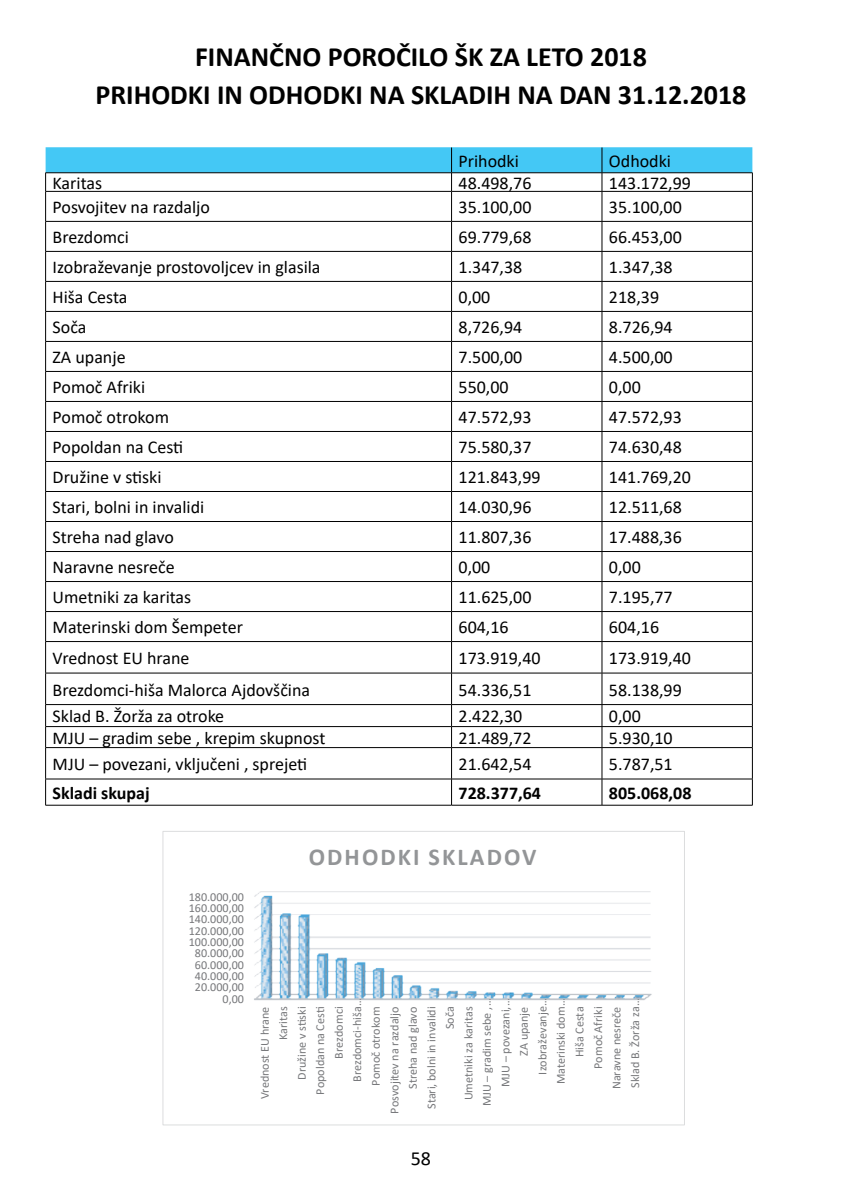
<style>
.page{position:relative;width:842px;height:1191px;background:#fff}
.page>*{position:absolute;margin:0;border:0;box-sizing:border-box;transform-origin:0 0}
.t1{font:700 28px/37.6px "Calibri";color:#000;text-align:center}
.t2{font:700 24.2px "Calibri";letter-spacing:.085em;color:#939597}
.t3{font:20px "Calibri";color:#000}
.t4{font:18px "Calibri";color:#000}
.t5{font:700 18px "Calibri";color:#000}
.t6{font:12.2px "Calibri";color:#77787b}
</style>
<div class="page">
<svg style="left:45px;top:147px;width:708px;height:494px"></svg>
<hr style="left:45px;top:641px;width:407px;height:1px;background:#000">
<hr style="left:45px;top:642px;width:1px;height:31px;background:#000">
<hr style="left:452px;top:641px;width:150px;height:1px;background:#000">
<hr style="left:451px;top:642px;width:1px;height:31px;background:#000">
<hr style="left:602px;top:641px;width:151px;height:1px;background:#000">
<hr style="left:602px;top:642px;width:1px;height:31px;background:#000">
<hr style="left:752px;top:642px;width:1px;height:31px;background:#000">
<hr style="left:45px;top:672px;width:407px;height:1px;background:#000">
<hr style="left:45px;top:673px;width:1px;height:31px;background:#000">
<hr style="left:452px;top:672px;width:150px;height:1px;background:#000">
<hr style="left:451px;top:673px;width:1px;height:31px;background:#000">
<hr style="left:602px;top:672px;width:151px;height:1px;background:#000">
<hr style="left:602px;top:673px;width:1px;height:31px;background:#000">
<hr style="left:752px;top:673px;width:1px;height:31px;background:#000">
<hr style="left:45px;top:704px;width:407px;height:1px;background:#000">
<hr style="left:452px;top:704px;width:150px;height:1px;background:#000">
<hr style="left:602px;top:704px;width:151px;height:1px;background:#000">
<hr style="left:45px;top:726px;width:407px;height:1px;background:#000">
<svg style="left:45px;top:705px;width:1px;height:42px"></svg>
<hr style="left:452px;top:726px;width:150px;height:1px;background:#000">
<svg style="left:451px;top:705px;width:1px;height:42px"></svg>
<hr style="left:602px;top:726px;width:151px;height:1px;background:#000">
<svg style="left:602px;top:705px;width:1px;height:42px"></svg>
<svg style="left:752px;top:705px;width:1px;height:42px"></svg>
<hr style="left:45px;top:747px;width:407px;height:1px;background:#000">
<hr style="left:45px;top:748px;width:1px;height:30px;background:#000">
<hr style="left:452px;top:747px;width:150px;height:1px;background:#000">
<hr style="left:451px;top:748px;width:1px;height:30px;background:#000">
<hr style="left:602px;top:747px;width:151px;height:1px;background:#000">
<hr style="left:602px;top:748px;width:1px;height:30px;background:#000">
<hr style="left:752px;top:748px;width:1px;height:30px;background:#000">
<hr style="left:45px;top:778px;width:407px;height:1px;background:#000">
<svg style="left:45px;top:779px;width:1px;height:26px"></svg>
<hr style="left:452px;top:778px;width:150px;height:1px;background:#000">
<svg style="left:451px;top:779px;width:1px;height:26px"></svg>
<hr style="left:602px;top:778px;width:151px;height:1px;background:#000">
<svg style="left:602px;top:779px;width:1px;height:26px"></svg>
<svg style="left:752px;top:779px;width:1px;height:26px"></svg>
<hr style="left:45px;top:805px;width:407px;height:1px;background:#000">
<hr style="left:452px;top:805px;width:150px;height:1px;background:#000">
<hr style="left:602px;top:805px;width:151px;height:1px;background:#000">
<img style="left:254px;top:891px;width:398px;height:110px">
<div style="left:162px;top:831px;width:523px;height:294px;border:1px solid #dcddde"></div>
<h1 class="t1" style="left:96px;top:38px;width:652px">FINANČNO POROČILO ŠK ZA LETO 2018<br>PRIHODKI IN ODHODKI NA SKLADIH NA DAN 31.12.2018</h1>
<p class="t4" style="left:459px;top:148px;width:62px">Prihodki</p>
<p class="t4" style="left:609px;top:148px;width:64px">Odhodki</p>
<p class="t4" style="left:53px;top:170px;width:51px">Karitas</p>
<p class="t4" style="left:459px;top:170px;width:74px">48.498,76</p>
<p class="t4" style="left:609px;top:170px;width:84px">143.172,99</p>
<p class="t4" style="left:53px;top:195px;width:159px">Posvojitev na razdaljo</p>
<p class="t4" style="left:459px;top:195px;width:74px">35.100,00</p>
<p class="t4" style="left:609px;top:195px;width:74px">35.100,00</p>
<p class="t4" style="left:53px;top:225px;width:78px">Brezdomci</p>
<p class="t4" style="left:459px;top:225px;width:74px">69.779,68</p>
<p class="t4" style="left:609px;top:225px;width:74px">66.453,00</p>
<p class="t4" style="left:53px;top:255px;width:269px">Izobraževanje prostovoljcev in glasila</p>
<p class="t4" style="left:459px;top:255px;width:65px">1.347,38</p>
<p class="t4" style="left:609px;top:255px;width:65px">1.347,38</p>
<p class="t4" style="left:53px;top:285px;width:76px">Hiša Cesta</p>
<p class="t4" style="left:459px;top:285px;width:33px">0,00</p>
<p class="t4" style="left:609px;top:285px;width:52px">218,39</p>
<p class="t4" style="left:53px;top:315px;width:35px">Soča</p>
<p class="t4" style="left:459px;top:315px;width:65px">8,726,94</p>
<p class="t4" style="left:609px;top:315px;width:65px">8.726,94</p>
<p class="t4" style="left:53px;top:345px;width:75px">ZA upanje</p>
<p class="t4" style="left:459px;top:345px;width:65px">7.500,00</p>
<p class="t4" style="left:609px;top:345px;width:65px">4.500,00</p>
<p class="t4" style="left:53px;top:375px;width:94px">Pomoč Afriki</p>
<p class="t4" style="left:459px;top:375px;width:52px">550,00</p>
<p class="t4" style="left:609px;top:375px;width:33px">0,00</p>
<p class="t4" style="left:53px;top:405px;width:118px">Pomoč otrokom</p>
<p class="t4" style="left:459px;top:405px;width:74px">47.572,93</p>
<p class="t4" style="left:609px;top:405px;width:74px">47.572,93</p>
<p class="t4" style="left:53px;top:435px;width:132px">Popoldan na Cesti</p>
<p class="t4" style="left:459px;top:435px;width:74px">75.580,37</p>
<p class="t4" style="left:609px;top:435px;width:74px">74.630,48</p>
<p class="t4" style="left:53px;top:465px;width:110px">Družine v stiski</p>
<p class="t4" style="left:459px;top:465px;width:84px">121.843,99</p>
<p class="t4" style="left:609px;top:465px;width:84px">141.769,20</p>
<p class="t4" style="left:53px;top:495px;width:153px">Stari, bolni in invalidi</p>
<p class="t4" style="left:459px;top:495px;width:74px">14.030,96</p>
<p class="t4" style="left:609px;top:495px;width:74px">12.511,68</p>
<p class="t4" style="left:53px;top:525px;width:123px">Streha nad glavo</p>
<p class="t4" style="left:459px;top:525px;width:74px">11.807,36</p>
<p class="t4" style="left:609px;top:525px;width:74px">17.488,36</p>
<p class="t4" style="left:53px;top:555px;width:124px">Naravne nesreče</p>
<p class="t4" style="left:459px;top:555px;width:33px">0,00</p>
<p class="t4" style="left:609px;top:555px;width:33px">0,00</p>
<p class="t4" style="left:53px;top:585px;width:140px">Umetniki za karitas</p>
<p class="t4" style="left:459px;top:585px;width:74px">11.625,00</p>
<p class="t4" style="left:609px;top:585px;width:65px">7.195,77</p>
<p class="t4" style="left:53px;top:615px;width:192px">Materinski dom Šempeter</p>
<p class="t4" style="left:459px;top:615px;width:52px">604,16</p>
<p class="t4" style="left:609px;top:615px;width:52px">604,16</p>
<p class="t4" style="left:53px;top:645px;width:138px">Vrednost EU hrane</p>
<p class="t4" style="left:459px;top:645px;width:84px">173.919,40</p>
<p class="t4" style="left:609px;top:645px;width:84px">173.919,40</p>
<p class="t4" style="left:53px;top:677px;width:259px">Brezdomci-hiša Malorca Ajdovščina</p>
<p class="t4" style="left:459px;top:677px;width:74px">54.336,51</p>
<p class="t4" style="left:609px;top:677px;width:74px">58.138,99</p>
<p class="t4" style="left:53px;top:704px;width:173px">Sklad B. Žorža za otroke</p>
<p class="t4" style="left:459px;top:704px;width:65px">2.422,30</p>
<p class="t4" style="left:609px;top:704px;width:33px">0,00</p>
<p class="t4" style="left:53px;top:725px;width:274px">MJU – gradim sebe , krepim skupnost</p>
<p class="t4" style="left:459px;top:725px;width:74px">21.489,72</p>
<p class="t4" style="left:609px;top:725px;width:65px">5.930,10</p>
<p class="t4" style="left:53px;top:751px;width:256px">MJU – povezani, vključeni , sprejeti</p>
<p class="t4" style="left:459px;top:751px;width:74px">21.642,54</p>
<p class="t4" style="left:609px;top:751px;width:65px">5.787,51</p>
<p class="t5" style="left:53px;top:780px;width:99px">Skladi skupaj</p>
<p class="t5" style="left:459px;top:780px;width:84px">728.377,64</p>
<p class="t5" style="left:609px;top:780px;width:84px">805.068,08</p>
<p class="t6" style="left:189px;top:888px;width:57px">180.000,00</p>
<p class="t6" style="left:189px;top:899px;width:57px">160.000,00</p>
<p class="t6" style="left:189px;top:911px;width:57px">140.000,00</p>
<p class="t6" style="left:189px;top:922px;width:57px">120.000,00</p>
<p class="t6" style="left:189px;top:933px;width:57px">100.000,00</p>
<p class="t6" style="left:195px;top:945px;width:51px">80.000,00</p>
<p class="t6" style="left:195px;top:956px;width:51px">60.000,00</p>
<p class="t6" style="left:195px;top:967px;width:51px">40.000,00</p>
<p class="t6" style="left:195px;top:979px;width:51px">20.000,00</p>
<p class="t6" style="left:223px;top:990px;width:23px">0,00</p>
<h2 class="t2" style="left:309px;top:839px;width:229px">ODHODKI SKLADOV</h2>
<p class="t6" style="left:256px;top:1099px;width:94px;rotate:-90deg">Vrednost EU hrane</p>
<p class="t6" style="left:275px;top:1040px;width:35px;rotate:-90deg">Karitas</p>
<p class="t6" style="left:293px;top:1079px;width:75px;rotate:-90deg">Družine v s ski</p>
<p class="t6" style="left:312px;top:1094px;width:83px;rotate:-90deg">Popoldan na Ces</p>
<p class="t6" style="left:330px;top:1058px;width:54px;rotate:-90deg">Brezdomci</p>
<p class="t6" style="left:349px;top:1082px;width:85px;rotate:-90deg">Brezdomci-hiša…</p>
<p class="t6" style="left:367px;top:1085px;width:81px;rotate:-90deg">Pomoč otrokom</p>
<p class="t6" style="left:386px;top:1113px;width:109px;rotate:-90deg">Posvojitev na razdaljo</p>
<p class="t6" style="left:404px;top:1088px;width:84px;rotate:-90deg">Streha nad glavo</p>
<p class="t6" style="left:423px;top:1109px;width:104px;rotate:-90deg">Stari, bolni in invalidi</p>
<p class="t6" style="left:441px;top:1029px;width:24px;rotate:-90deg">Soča</p>
<p class="t6" style="left:460px;top:1100px;width:95px;rotate:-90deg">Umetniki za karitas</p>
<p class="t6" style="left:478px;top:1106px;width:110px;rotate:-90deg">MJU – gradim sebe …,</p>
<p class="t6" style="left:497px;top:1087px;width:90px;rotate:-90deg">MJU – povezani,…</p>
<p class="t6" style="left:515px;top:1055px;width:50px;rotate:-90deg">ZA upanje</p>
<p class="t6" style="left:534px;top:1074px;width:78px;rotate:-90deg">Izobraževanje…</p>
<p class="t6" style="left:552px;top:1084px;width:88px;rotate:-90deg">Materinski dom…</p>
<p class="t6" style="left:571px;top:1057px;width:52px;rotate:-90deg">Hiša Cesta</p>
<p class="t6" style="left:589px;top:1068px;width:64px;rotate:-90deg">Pomoč Afriki</p>
<p class="t6" style="left:608px;top:1089px;width:84px;rotate:-90deg">Naravne nesreče</p>
<p class="t6" style="left:626px;top:1087px;width:91px;rotate:-90deg">Sklad B. Žorža za…</p>
<p class="t3" style="left:411px;top:1144px;width:22px">58</p>
</div>
